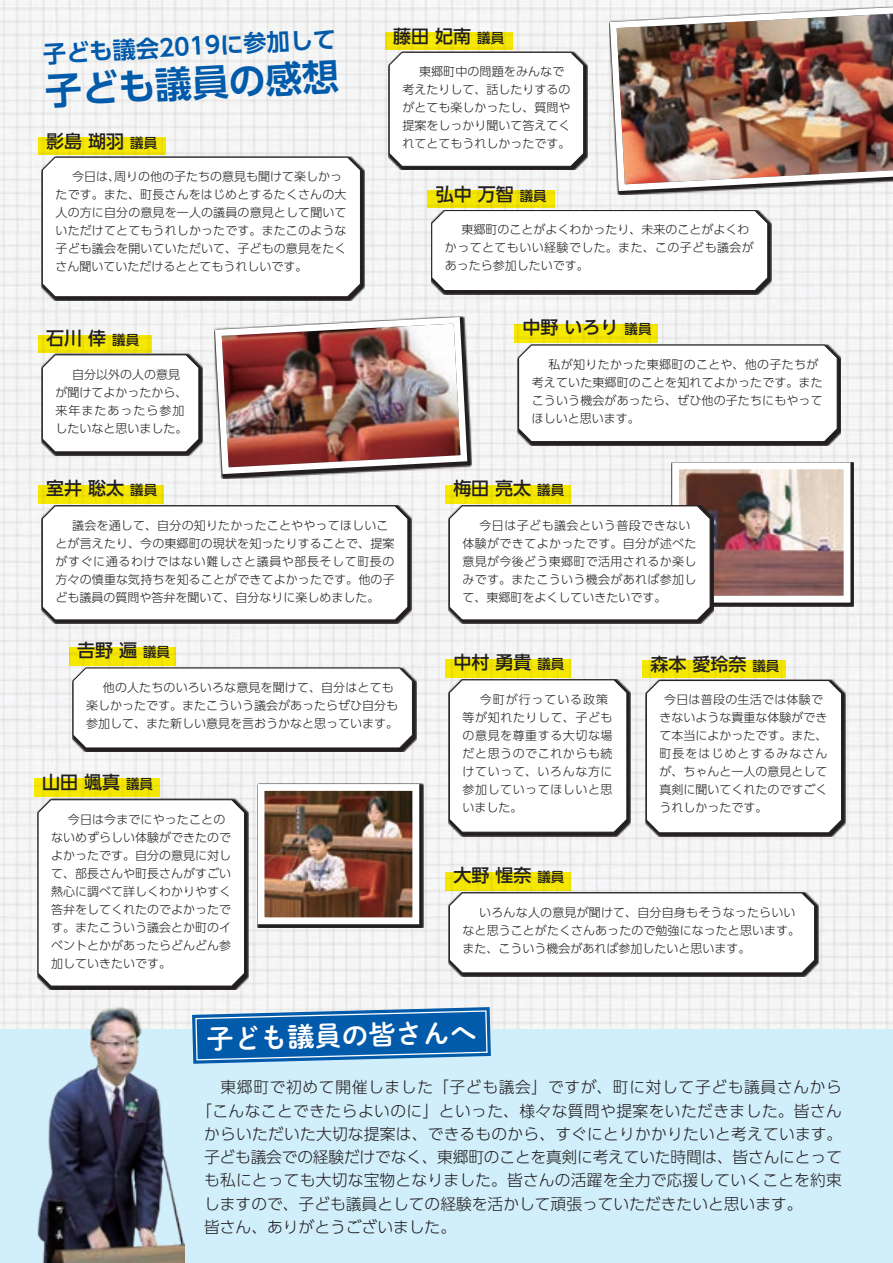
<style>
.page{position:relative;width:893px;height:1263px;background:#fff}
.page>*{position:absolute;margin:0;border:0;box-sizing:border-box;transform-origin:0 0}
.とうごう_本文{font:700 36.75px "UD Shin Go Pro De";color:#015aaa}
.とうごう_本文-2{font:27px "P Shuei M Go Std B";color:#fff}
.とうごう_本文-3{font:700 23.25px "UD Shin Go Pro De";color:#015aaa}
.とうごう_本文-4{font:500 18px "UD Shin Go Pro";color:#231f20}
.とうごう_本文-5{font:300 15.75px "UD Shin Go Pro";letter-spacing:.015em;color:#231f20}
.とうごう_本文-6{font:300 15.75px "UD Shin Go Pro";letter-spacing:-.015em;color:#231f20}
.とうごう_本文-7{font:300 15.75px "UD Shin Go Pro";letter-spacing:.04em;color:#231f20}
.とうごう_本文-8{font:300 12px/18px "UD Shin Go Pro";letter-spacing:.01em;color:#231f20}
.とうごう_本文-9{font:300 12px/18px "UD Shin Go Pro";letter-spacing:.03em;color:#231f20}
.とうごう_本文-10{font:300 12px/18px "UD Shin Go Pro";letter-spacing:.045em;color:#231f20}
.s1{font-size:13.5px}
</style>
<div class="page">
<img style="left:0;top:0;width:893px;height:1029px">
<div style="left:0;top:1029px;width:893px;height:234px;background:#d1eefb"></div>
<img style="left:254px;top:781px;width:169px;height:147px">
<div style="left:41px;top:156px;width:323px;height:145px;background:#231f20"></div>
<div style="left:42px;top:156px;width:319px;height:142px;background:#fff"></div>
<div style="left:38px;top:137px;width:128px;height:18px;background:#f3e600"></div>
<div style="left:38px;top:335px;width:113px;height:18px;background:#f4e600"></div>
<svg style="left:448px;top:679px;width:183px;height:157px"></svg>
<svg style="left:449px;top:679px;width:179px;height:154px"></svg>
<div style="left:445px;top:659px;width:126px;height:18px;background:#f4e700"></div>
<svg style="left:448px;top:621px;width:266px;height:3px"></svg>
<svg style="left:41px;top:505px;width:371px;height:119px"></svg>
<div style="left:38px;top:485px;width:126px;height:18px;background:#f4e700"></div>
<svg style="left:37px;top:799px;width:212px;height:191px"></svg>
<svg style="left:37px;top:798px;width:208px;height:189px"></svg>
<div style="left:34px;top:779px;width:125px;height:18px;background:#f4e700"></div>
<svg style="left:42px;top:314px;width:812px;height:307px"></svg>
<div style="left:514px;top:324px;width:144px;height:18px;background:#f4e600"></div>
<div style="left:72px;top:667px;width:344px;height:85px;background:#231f20"></div>
<div style="left:72px;top:667px;width:341px;height:82px;background:#fff"></div>
<div style="left:69px;top:647px;width:107px;height:18px;background:#f4e600"></div>
<svg style="left:448px;top:892px;width:371px;height:85px"></svg>
<svg style="left:449px;top:892px;width:366px;height:82px"></svg>
<div style="left:445px;top:872px;width:126px;height:18px;background:#f4e600"></div>
<svg style="left:388px;top:51px;width:200px;height:119px"></svg>
<svg style="left:388px;top:51px;width:196px;height:116px"></svg>
<div style="left:385px;top:32px;width:128px;height:18px;background:#f3e500"></div>
<svg style="left:431px;top:210px;width:341px;height:84px"></svg>
<svg style="left:431px;top:209px;width:338px;height:82px"></svg>
<div style="left:428px;top:190px;width:127px;height:18px;background:#f2e500"></div>
<div style="left:645px;top:679px;width:200px;height:158px;background:#231f20"></div>
<svg style="left:646px;top:679px;width:196px;height:155px"></svg>
<div style="left:642px;top:660px;width:144px;height:18px;background:#f4e600"></div>
<img style="left:607px;top:3px;width:286px;height:191px">
<img style="left:35px;top:999px;width:150px;height:264px">
<svg style="left:192px;top:1007px;width:299px;height:57px"></svg>
<p class="とうごう_本文-3" style="left:42px;top:35px;width:295px;rotate:-3deg">子ども議会2019に参加して</p>
<p class="とうごう_本文" style="left:44px;top:61px;width:296px;rotate:-3deg">子ども議員の感想</p>
<p class="とうごう_本文-4" style="left:46px;top:126px;width:112px">影島 瑚羽 <span class="s1">議員</span></p>
<p class="とうごう_本文-8" style="left:56px;top:167px;width:293px;text-indent:4px">　今日は、周りの他の子たちの意見も聞けて楽しかったです。また、町長さんをはじめとするたくさんの大人の方に自分の意見を一人の議員の意見として聞いていただけてとてもうれしかったです。またこのような子ども議会を開いていただいて、子どもの意見をたくさん聞いていただけるととてもうれしいです。</p>
<p class="とうごう_本文-4" style="left:46px;top:324px;width:94px">石川 倖 <span class="s1">議員</span></p>
<p class="とうごう_本文-8" style="left:56px;top:365px;width:133px;text-align:center">　自分以外の人の意見が聞けてよかったから、来年またあったら参加したいなと思いました。</p>
<p class="とうごう_本文-4" style="left:46px;top:474px;width:112px">室井 聡太 <span class="s1">議員</span></p>
<p class="とうごう_本文-4" style="left:393px;top:21px;width:112px">藤田 妃南 <span class="s1">議員</span></p>
<p class="とうごう_本文-8" style="left:402px;top:62px;width:169px;text-align:center">　東郷町中の問題をみんなで考えたりして、話したりするのがとても楽しかったし、質問や提案をしっかり聞いて答えてくれてとてもうれしかったです。</p>
<p class="とうごう_本文-4" style="left:436px;top:180px;width:112px">弘中 万智 <span class="s1">議員</span></p>
<p class="とうごう_本文-8" style="left:445px;top:220px;width:310px;text-indent:4px">　東郷町のことがよくわかったり、未来のことがよくわかってとてもいい経験でした。また、この子ども議会があったら参加したいです。</p>
<p class="とうごう_本文-4" style="left:523px;top:313px;width:130px">中野 いろり <span class="s1">議員</span></p>
<p class="とうごう_本文-8" style="left:532px;top:355px;width:292px;text-indent:4px">　私が知りたかった東郷町のことや、他の子たちが考えていた東郷町のことを知れてよかったです。またこういう機会があったら、ぜひ他の子たちにもやってほしいと思います。</p>
<p class="とうごう_本文-4" style="left:453px;top:474px;width:112px">梅田 亮太 <span class="s1">議員</span></p>
<p class="とうごう_本文-8" style="left:56px;top:516px;width:341px;text-indent:4px">　議会を通して、自分の知りたかったことややってほしいことが言えたり、今の東郷町の現状を知ったりすることで、提案がすぐに通るわけではない難しさと議員や部長そして町長の方々の慎重な気持ちを知ることができてよかったです。他の子ども議員の質問や答弁を聞いて、自分なりに楽しめました。</p>
<p class="とうごう_本文-4" style="left:77px;top:636px;width:94px">吉野 遍 <span class="s1">議員</span></p>
<p class="とうごう_本文-8" style="left:86px;top:678px;width:313px;text-align:center">　他の人たちのいろいろな意見を聞けて、自分はとても楽しかったです。またこういう議会があったらぜひ自分も参加して、また新しい意見を言おうかなと思っています。</p>
<p class="とうごう_本文-4" style="left:42px;top:768px;width:112px">山田 颯真 <span class="s1">議員</span></p>
<p class="とうごう_本文-8" style="left:51px;top:809px;width:181px;text-indent:4px">　今日は今までにやったことのないめずらしい体験ができたのでよかったです。自分の意見に対して、部長さんや町長さんがすごい熱心に調べて詳しくわかりやすく答弁をしてくれたのでよかったです。またこういう議会とか町のイベントとかがあったらどんどん参加していきたいです。</p>
<p class="とうごう_本文-9" style="left:463px;top:516px;width:236px;text-indent:4px">　今日は子ども議会という普段できない体験ができてよかったです。自分が述べた意見が今後どう東郷町で活用されるか楽しみです。またこういう機会があれば参加して、東郷町をよくしていきたいです。</p>
<p class="とうごう_本文-4" style="left:453px;top:648px;width:112px">中村 勇貴 <span class="s1">議員</span></p>
<p class="とうごう_本文-10" style="left:463px;top:690px;width:151px;text-indent:4px">　今町が行っている政策等が知れたりして、子どもの意見を尊重する大切な場だと思うのでこれからも続けていって、いろんな方に参加していってほしいと思いました。</p>
<p class="とうごう_本文-4" style="left:453px;top:861px;width:112px">大野 惺奈 <span class="s1">議員</span></p>
<p class="とうごう_本文-4" style="left:650px;top:650px;width:130px">森本 愛玲奈 <span class="s1">議員</span></p>
<p class="とうごう_本文-8" style="left:660px;top:690px;width:169px;text-indent:4px">今日は普段の生活では体験できないような貴重な体験ができて本当によかったです。また、町長をはじめとするみなさんが、ちゃんと一人の意見として真剣に聞いてくれたのですごくうれしかったです。</p>
<p class="とうごう_本文-8" style="left:463px;top:903px;width:339px;text-indent:4px">　いろんな人の意見が聞けて、自分自身もそうなったらいいなと思うことがたくさんあったので勉強になったと思います。また、こういう機会があれば参加したいと思います。</p>
<p class="とうごう_本文-2" style="left:206px;top:1020px;width:271px;rotate:-2deg">子ども議員の皆さんへ</p>
<p class="とうごう_本文-7" style="left:204px;top:1075px;width:639px">　東郷町で初めて開催しました「子ども議会」ですが、町に対して子ども議員さんから</p>
<p class="とうごう_本文-5" style="left:196px;top:1098px;width:647px">「こんなことできたらよいのに」といった、様々な質問や提案をいただきました。皆さん</p>
<p class="とうごう_本文-5" style="left:204px;top:1121px;width:639px">からいただいた大切な提案は、できるものから、すぐにとりかかりたいと考えています。</p>
<p class="とうごう_本文-6" style="left:204px;top:1144px;width:639px">子ども議会での経験だけでなく、東郷町のことを真剣に考えていた時間は、皆さんにとって</p>
<p class="とうごう_本文-5" style="left:204px;top:1168px;width:639px">も私にとっても大切な宝物となりました。皆さんの活躍を全力で応援していくことを約束</p>
<p class="とうごう_本文-5" style="left:204px;top:1191px;width:600px">しますので、子ども議員としての経験を活かして頑張っていただきたいと思います。</p>
<p class="とうごう_本文-5" style="left:204px;top:1214px;width:253px">皆さん、ありがとうございました。</p>
</div>
